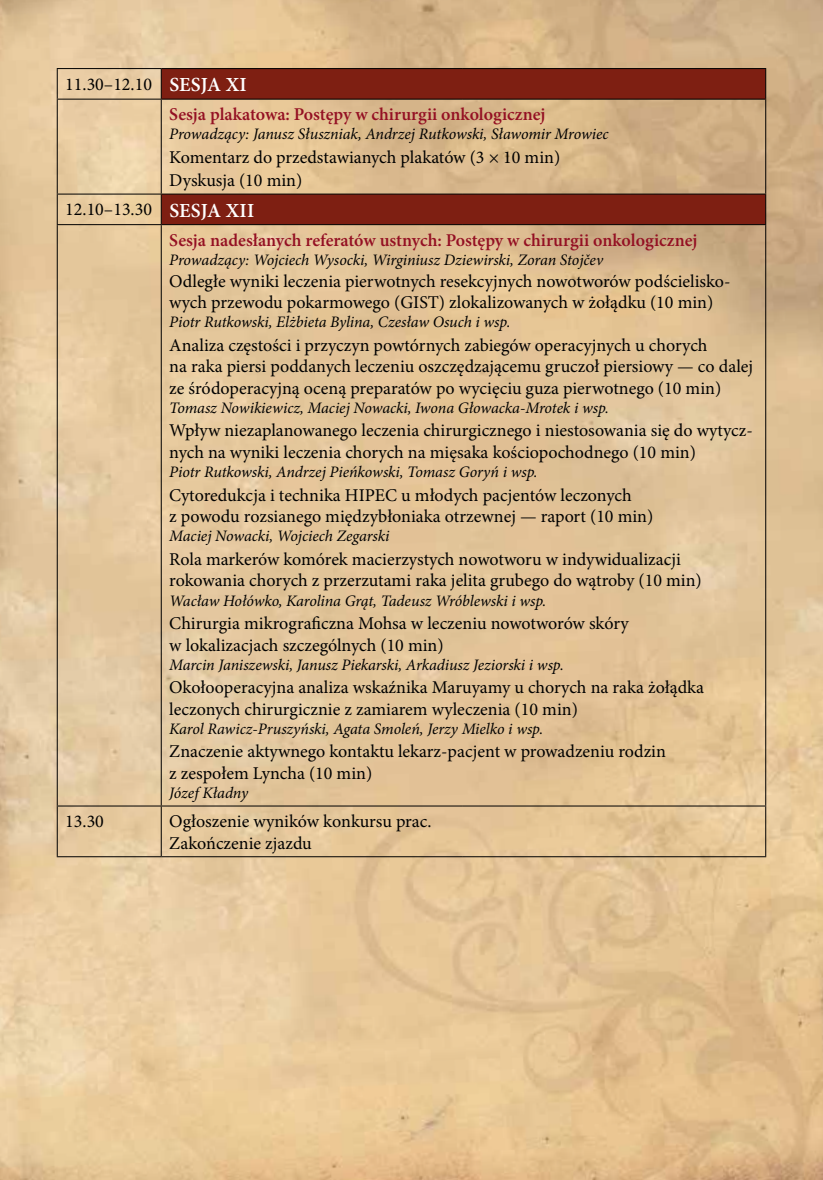
<style>
.page{position:relative;width:823px;height:1180px;background:#fff}
.page>*{position:absolute;margin:0;border:0;box-sizing:border-box;transform-origin:0 0}
.t1{font:18px/21.6px "Minion Pro";color:#000}
.t2{font:600 18px/30.6px "Minion Pro";color:#941023}
.t3{font:italic 16px "Minion Pro";letter-spacing:-.01em;color:#000}
.s1{font-weight:400;color:#000}
.s2{font-size:20px;color:#fff}
</style>
<div class="page">
<img style="left:1px;top:0;width:821px;height:1179px">
<svg style="left:162px;top:69px;width:602px;height:155px;background:#b57d5d"></svg>
<hr style="left:57px;top:69px;width:1px;height:30px;background:#000">
<hr style="left:57px;top:99px;width:104px;height:1px;background:#000">
<hr style="left:57px;top:100px;width:1px;height:93px;background:#000">
<hr style="left:161px;top:100px;width:1px;height:93px;background:#000">
<hr style="left:764px;top:100px;width:1px;height:93px;background:#000">
<hr style="left:57px;top:193px;width:104px;height:1px;background:#000">
<hr style="left:57px;top:194px;width:1px;height:30px;background:#000">
<hr style="left:57px;top:224px;width:104px;height:1px;background:#000">
<hr style="left:57px;top:225px;width:1px;height:580px;background:#000">
<hr style="left:161px;top:225px;width:1px;height:580px;background:#000">
<hr style="left:764px;top:225px;width:1px;height:580px;background:#000">
<hr style="left:57px;top:805px;width:104px;height:1px;background:#000">
<hr style="left:57px;top:806px;width:1px;height:50px;background:#000">
<hr style="left:161px;top:805px;width:301px;height:1px;background:#000">
<hr style="left:161px;top:806px;width:1px;height:50px;background:#000">
<hr style="left:462px;top:805px;width:303px;height:1px;background:#000">
<hr style="left:764px;top:806px;width:1px;height:50px;background:#000">
<hr style="left:57px;top:856px;width:104px;height:1px;background:#000">
<hr style="left:161px;top:856px;width:301px;height:1px;background:#000">
<hr style="left:462px;top:856px;width:303px;height:1px;background:#000">
<hr style="left:161px;top:69px;width:1px;height:30px;background:#000">
<hr style="left:764px;top:69px;width:1px;height:30px;background:#000">
<hr style="left:161px;top:99px;width:301px;height:1px;background:#000">
<hr style="left:462px;top:99px;width:303px;height:1px;background:#000">
<hr style="left:161px;top:193px;width:301px;height:1px;background:#000">
<hr style="left:161px;top:194px;width:1px;height:30px;background:#000">
<hr style="left:462px;top:193px;width:303px;height:1px;background:#000">
<hr style="left:764px;top:194px;width:1px;height:30px;background:#000">
<hr style="left:161px;top:224px;width:301px;height:1px;background:#000">
<hr style="left:462px;top:224px;width:303px;height:1px;background:#000">
<hr style="left:57px;top:68px;width:104px;height:1px;background:#000">
<hr style="left:161px;top:68px;width:301px;height:1px;background:#000">
<hr style="left:462px;top:68px;width:303px;height:1px;background:#000">
<p class="t2" style="left:169px;top:68px;width:378px;text-indent:-104px"><span class="s1">11.30–12.10</span> <span class="s2">Sesja XI<br></span>Sesja plakatowa: Postępy w chirurgii onkologicznej</p>
<p class="t3" style="left:169px;top:123px;width:440px">Prowadzący: Janusz Słuszniak, Andrzej Rutkowski, Sławomir Mrowiec</p>
<p class="t1" style="left:169px;top:145px;width:392px;line-height:23.2px">Komentarz do przedstawianych plakatów (3 × 10 min)<br>Dyskusja (10 min)</p>
<p class="t2" style="left:169px;top:194px;width:530px;text-indent:-104px"><span class="s1">12.10–13.30</span> <span class="s2">Sesja XII<br></span>Sesja nadesłanych referatów ustnych: Postępy w chirurgii onkologicznej</p>
<p class="t3" style="left:169px;top:249px;width:435px">Prowadzący: Wojciech Wysocki, Wirginiusz Dziewirski, Zoran Stojčev</p>
<p class="t1" style="left:169px;top:270px;width:562px">Odległe wyniki leczenia pierwotnych resekcyjnych nowotworów podścielisko&shy;wych przewodu pokarmowego (GIST) zlokalizowanych w żołądku (10 min)</p>
<p class="t3" style="left:169px;top:311px;width:342px">Piotr Rutkowski, Elżbieta Bylina, Czesław Osuch i wsp.</p>
<p class="t1" style="left:169px;top:334px;width:585px">Analiza częstości i przyczyn powtórnych zabiegów operacyjnych u chorych<br>na raka piersi poddanych leczeniu oszczędzającemu gruczoł piersiowy — co dalej ze śródoperacyjną oceną preparatów po wycięciu guza pierwotnego (10 min)</p>
<p class="t3" style="left:169px;top:397px;width:441px">Tomasz Nowikiewicz, Maciej Nowacki, Iwona Głowacka-Mrotek i wsp.</p>
<p class="t1" style="left:169px;top:420px;width:584px">Wpływ niezaplanowanego leczenia chirurgicznego i niestosowania się do wytycz&shy;nych na wyniki leczenia chorych na mięsaka kościopochodnego (10 min)</p>
<p class="t3" style="left:169px;top:461px;width:369px">Piotr Rutkowski, Andrzej Pieńkowski, Tomasz Goryń i wsp.</p>
<p class="t1" style="left:169px;top:484px;width:485px">Cytoredukcja i technika HIPEC u młodych pacjentów leczonych<br>z powodu rozsianego międzybłoniaka otrzewnej — raport (10 min)</p>
<p class="t3" style="left:169px;top:525px;width:221px">Maciej Nowacki, Wojciech Zegarski</p>
<p class="t1" style="left:169px;top:548px;width:533px">Rola markerów komórek macierzystych nowotworu w indywidualizacji rokowania chorych z przerzutami raka jelita grubego do wątroby (10 min)</p>
<p class="t3" style="left:169px;top:589px;width:378px">Wacław Hołówko, Karolina Grąt, Tadeusz Wróblewski i wsp.</p>
<p class="t1" style="left:169px;top:612px;width:461px">Chirurgia mikrograficzna Mohsa w leczeniu nowotworów skóry w lokalizacjach szczególnych (10 min)</p>
<p class="t3" style="left:169px;top:653px;width:396px">Marcin Janiszewski, Janusz Piekarski, Arkadiusz Jeziorski i wsp.</p>
<p class="t1" style="left:169px;top:676px;width:536px">Okołooperacyjna analiza wskaźnika Maruyamy u chorych na raka żołądka leczonych chirurgicznie z zamiarem wyleczenia (10 min)</p>
<p class="t3" style="left:169px;top:717px;width:375px">Karol Rawicz-Pruszyński, Agata Smoleń, Jerzy Mielko i wsp.</p>
<p class="t1" style="left:169px;top:740px;width:498px">Znaczenie aktywnego kontaktu lekarz-pacjent w prowadzeniu rodzin z zespołem Lyncha (10 min)</p>
<p class="t3" style="left:169px;top:781px;width:80px">Józef Kładny</p>
<p class="t1" style="left:65px;top:810px;width:40px">13.30</p>
<p class="t1" style="left:169px;top:810px;width:264px">Ogłoszenie wyników konkursu prac.<br>Zakończenie zjazdu</p>
</div>
